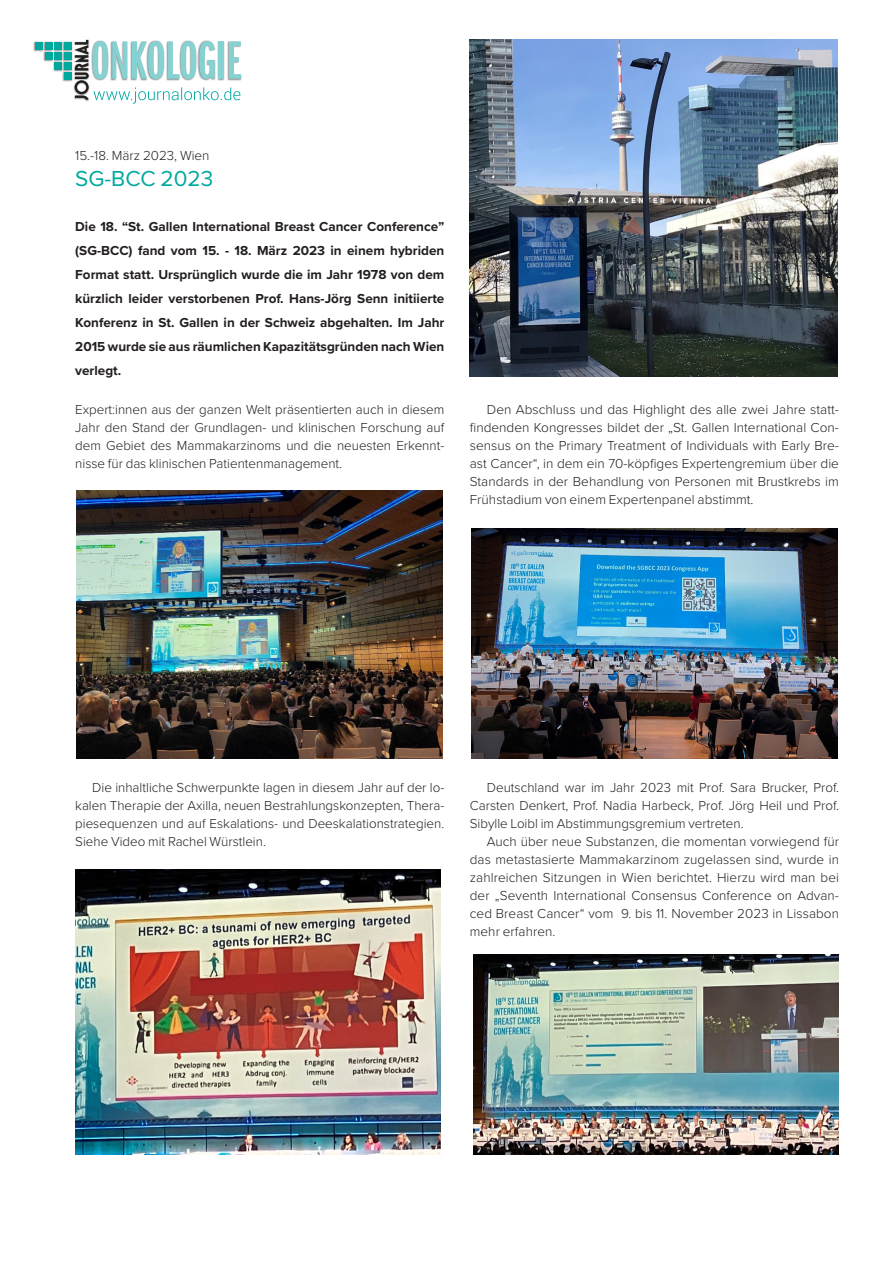
<style>
.page{position:relative;width:893px;height:1263px;background:#fff}
.page>*{position:absolute;margin:0;border:0;box-sizing:border-box;transform-origin:0 0}
.Head-1{font:22.5px "Proxima Nova";color:#00a99d}
.Fliesstext_m_Einzug{font:300 13.5px/18px "Proxima Nova";color:#231f20;text-align:justify}
.Vorspann_fett{font:700 13.5px/24px "Proxima Nova";color:#231f20;text-align:justify}
.Fliesstext{font:300 13.5px/18px "Proxima Nova";color:#231f20;text-align:justify}
.Head-1-2{font:300 13.5px "Proxima Nova";color:#231f20}
</style>
<div class="page">
<div style="left:73px;top:39px;width:16px;height:63px;background:#231f20;opacity:.5"></div>
<div style="left:62px;top:41px;width:11px;height:11px;background:#231f20;opacity:.5"></div>
<div style="left:64px;top:42px;width:8px;height:8px;background:#00a99d"></div>
<div style="left:53px;top:41px;width:10px;height:11px;background:#231f20;opacity:.5"></div>
<div style="left:54px;top:42px;width:8px;height:8px;background:#00a99d"></div>
<div style="left:62px;top:51px;width:11px;height:11px;background:#231f20;opacity:.5"></div>
<div style="left:64px;top:52px;width:8px;height:8px;background:#00a99d"></div>
<div style="left:53px;top:51px;width:10px;height:11px;background:#231f20;opacity:.5"></div>
<div style="left:54px;top:52px;width:8px;height:8px;background:#00a99d"></div>
<div style="left:43px;top:51px;width:10px;height:11px;background:#231f20;opacity:.5"></div>
<div style="left:45px;top:52px;width:8px;height:8px;background:#00a99d"></div>
<div style="left:53px;top:61px;width:10px;height:11px;background:#231f20;opacity:.5"></div>
<div style="left:54px;top:62px;width:8px;height:8px;background:#00a99d"></div>
<div style="left:62px;top:61px;width:11px;height:11px;background:#231f20;opacity:.5"></div>
<div style="left:64px;top:62px;width:8px;height:8px;background:#00a99d"></div>
<div style="left:62px;top:71px;width:11px;height:10px;background:#231f20;opacity:.5"></div>
<div style="left:64px;top:72px;width:8px;height:7px;background:#00a99d"></div>
<div style="left:43px;top:41px;width:10px;height:11px;background:#231f20;opacity:.5"></div>
<div style="left:45px;top:42px;width:8px;height:8px;background:#00a99d"></div>
<div style="left:33px;top:41px;width:10px;height:11px;background:#231f20;opacity:.5"></div>
<div style="left:35px;top:42px;width:8px;height:8px;background:#00a99d"></div>
<div style="left:227px;top:41px;width:15px;height:40px;background:#231f20;opacity:.5"></div>
<svg style="left:75px;top:40px;width:166px;height:64px"></svg>
<img style="left:470px;top:39px;width:367px;height:337px">
<img style="left:77px;top:490px;width:365px;height:268px">
<img style="left:75px;top:870px;width:366px;height:285px">
<img style="left:472px;top:528px;width:365px;height:230px">
<img style="left:473px;top:955px;width:366px;height:200px">
<p class="Head-1-2" style="left:75px;top:145px;width:136px">15.-18. März 2023, Wien</p>
<p class="Head-1" style="left:75px;top:161px;width:139px">SG-BCC 2023</p>
<p class="Vorspann_fett" style="left:75px;top:214px;width:371px">Die 18. “St. Gallen International Breast Cancer Conference” (SG-BCC) fand vom 15. - 18. März 2023 in einem hybriden Format statt. Ursprünglich wurde die im Jahr 1978 von dem kürzlich leider verstorbenen Prof. Hans-Jörg Senn initiierte Konferenz in St. Gallen in der Schweiz abgehalten. Im Jahr 2015 wurde sie aus räumlichen Kapazitätsgründen nach Wien verlegt.</p>
<p class="Fliesstext" style="left:75px;top:400px;width:371px">Expert:innen aus der ganzen Welt präsentierten auch in diesem Jahr den Stand der Grundlagen- und klinischen Forschung auf dem Gebiet des Mammakarzinoms und die neuesten Erkennt&shy;nisse für das klinischen Patientenmanagement.</p>
<p class="Fliesstext_m_Einzug" style="left:470px;top:400px;width:371px;text-indent:17px">Den Abschluss und das Highlight des alle zwei Jahre statt&shy;findenden Kongresses bildet der „St. Gallen International Con&shy;sensus on the Primary Treatment of Individuals with Early Bre&shy;ast Cancer“, in dem ein 70-köpfiges Expertengremium über die Standards in der Behandlung von Personen mit Brustkrebs im Frühstadium von einem Expertenpanel abstimmt.</p>
<p class="Fliesstext_m_Einzug" style="left:75px;top:778px;width:371px;text-indent:17px">Die inhaltliche Schwerpunkte lagen in diesem Jahr auf der lo&shy;kalen Therapie der Axilla, neuen Bestrahlungskonzepten, Thera&shy;piesequenzen und auf Eskalations- und Deeskalationstrategien.<br>Siehe Video mit Rachel Würstlein.</p>
<p class="Fliesstext_m_Einzug" style="left:470px;top:778px;width:371px;text-indent:17px">Deutschland war im Jahr 2023 mit Prof. Sara Brucker, Prof.<br>Carsten Denkert, Prof. Nadia Harbeck, Prof. Jörg Heil und Prof.<br>Sibylle Loibl im Abstimmungsgremium vertreten.</p>
<p class="Fliesstext_m_Einzug" style="left:470px;top:832px;width:371px;text-indent:17px">Auch über neue Substanzen, die momentan vorwiegend für das metastasierte Mammakarzinom zugelassen sind, wurde in zahlreichen Sitzungen in Wien berichtet. Hierzu wird man bei der „Seventh International Consensus Conference on Advan&shy;ced Breast Cancer“ vom 9. bis 11. November 2023 in Lissabon mehr erfahren.</p>
</div>
